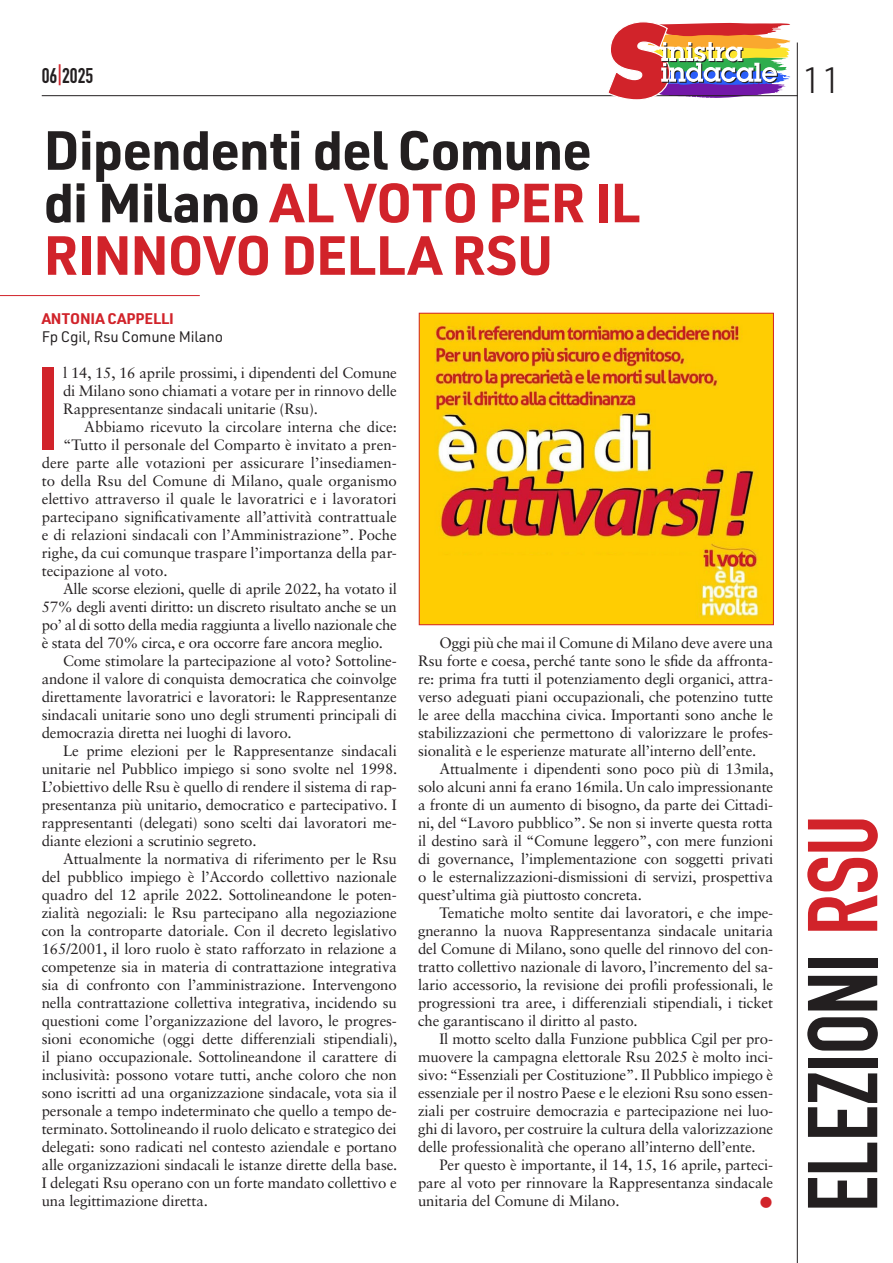
<style>
.page{position:relative;width:893px;height:1263px;background:#fff}
.page>*{position:absolute;margin:0;border:0;box-sizing:border-box;transform-origin:0 0}
.t1{font:116.1px "DIN Engschrift Std";color:#d1232a}
.t2{font:97.35px "DIN Engschrift Std";letter-spacing:-.005em;color:#231f20}
.t3{font:700 54px/52.5px "URWDIN";letter-spacing:-.015em;color:#d1232a}
.t4{font:700 54px "URWDIN";letter-spacing:-.02em;color:#231f20}
.t5{font:300 36px "URWDIN";color:#231f20}
.t6{font:21px "DIN Engschrift Std";color:#231f20}
.t7{font:15px/18px "Sabon LT Std";letter-spacing:-.01em;color:#231f20;text-align:justify}
.Autore{font:15px "URWDIN";letter-spacing:-.01em;color:#231f20}
.Autore-2{font:700 15px "URWDIN";letter-spacing:-.01em;color:#d1232a}
.t8{font:12px "Zapf Dingbats IT Cby BT";color:#d1232a}
.s1{color:#d1232a}
.s2{color:#231f20}
</style>
<div class="page">
<hr style="left:42px;top:95px;width:756px;height:1px;background:#231f20">
<hr style="left:797px;top:43px;width:1px;height:1220px;background:#231f20">
<svg style="left:606px;top:22px;width:185px;height:78px"></svg>
<hr style="left:0;top:295px;width:200px;height:1px;background:#d1232a">
<img style="left:421px;top:315px;width:351px;height:308px">
<div style="left:419px;top:313px;width:355px;height:312px;border:1px solid #d1232a"></div>
<h3 class="t6" style="left:42px;top:63px;width:53px">06<span class="s1">|</span>2025</h3>
<h3 class="t5" style="left:802px;top:56px;width:40px">11</h3>
<p class="t4" style="left:44px;top:113px;width:550px">Dipendenti del Comune</p>
<p class="t3" style="left:44px;top:174px;width:598px"><span class="s2">di Milano</span> AL VOTO PER IL<br>RINNOVO DELLA RSU</p>
<p class="Autore-2" style="left:42px;top:308px;width:134px">ANTONIA CAPPELLI</p>
<p class="Autore" style="left:42px;top:327px;width:183px">Fp Cgil, Rsu Comune Milano</p>
<p class="t1" style="left:36px;top:341px;width:25px">I</p>
<p class="t7" style="left:63px;top:364px;width:335px">l 14, 15, 16 aprile prossimi, i dipendenti del Comune di Milano sono chiamati a votare per in rinnovo delle Rappresentanze sindacali unitarie (Rsu).</p>
<p class="t7" style="left:84px;top:418px;width:314px">Abbiamo ricevuto la circolare interna che dice:</p>
<p class="t7" style="left:63px;top:436px;width:335px">“Tutto il personale del Comparto è invitato a pren-</p>
<p class="t7" style="left:42px;top:454px;width:357px">dere parte alle votazioni per assicurare l’insediamen-</p>
<p class="t7" style="left:42px;top:472px;width:357px">to della Rsu del Comune di Milano, quale organismo</p>
<p class="t7" style="left:42px;top:490px;width:357px">elettivo attraverso il quale le lavoratrici e i lavoratori</p>
<p class="t7" style="left:42px;top:508px;width:357px">partecipano significativamente all’attività contrattuale</p>
<p class="t7" style="left:42px;top:526px;width:357px">e di relazioni sindacali con l’Amministrazione”. Poche</p>
<p class="t7" style="left:42px;top:544px;width:357px">righe, da cui comunque traspare l’importanza della par-</p>
<p class="t7" style="left:42px;top:562px;width:127px">tecipazione al voto.</p>
<p class="t7" style="left:42px;top:580px;width:357px;text-indent:21px">Alle scorse elezioni, quelle di aprile 2022, ha votato il 57% degli aventi diritto: un discreto risultato anche se un po’ al di sotto della media raggiunta a livello nazionale che è stata del 70% circa, e ora occorre fare ancora meglio.</p>
<p class="t7" style="left:42px;top:652px;width:357px;text-indent:21px">Come stimolare la partecipazione al voto? Sottoline&shy;andone il valore di conquista democratica che coinvolge direttamente lavoratrici e lavoratori: le Rappresentanze sindacali unitarie sono uno degli strumenti principali di democrazia diretta nei luoghi di lavoro.</p>
<p class="t7" style="left:42px;top:742px;width:357px;text-indent:21px">Le prime elezioni per le Rappresentanze sindacali unitarie nel Pubblico impiego si sono svolte nel 1998.<br>L’obiettivo delle Rsu è quello di rendere il sistema di rap&shy;presentanza più unitario, democratico e partecipativo. I rappresentanti (delegati) sono scelti dai lavoratori me&shy;diante elezioni a scrutinio segreto.</p>
<p class="t7" style="left:42px;top:850px;width:357px;text-indent:21px">Attualmente la normativa di riferimento per le Rsu del pubblico impiego è l’Accordo collettivo nazionale quadro del 12 aprile 2022. Sottolineandone le poten&shy;zialità negoziali: le Rsu partecipano alla negoziazione con la controparte datoriale. Con il decreto legislativo 165/2001, il loro ruolo è stato rafforzato in relazione a competenze sia in materia di contrattazione integrativa sia di confronto con l’amministrazione. Intervengono nella contrattazione collettiva integrativa, incidendo su questioni come l’organizzazione del lavoro, le progres&shy;sioni economiche (oggi dette differenziali stipendiali), il piano occupazionale. Sottolineandone il carattere di inclusività: possono votare tutti, anche coloro che non sono iscritti ad una organizzazione sindacale, vota sia il personale a tempo indeterminato che quello a tempo de&shy;terminato. Sottolineando il ruolo delicato e strategico dei delegati: sono radicati nel contesto aziendale e portano alle organizzazioni sindacali le istanze dirette della base.<br>I delegati Rsu operano con un forte mandato collettivo e una legittimazione diretta.</p>
<p class="t7" style="left:418px;top:634px;width:357px;text-indent:21px">Oggi più che mai il Comune di Milano deve avere una Rsu forte e coesa, perché tante sono le sfide da affronta&shy;re: prima fra tutti il potenziamento degli organici, attra&shy;verso adeguati piani occupazionali, che potenzino tutte le aree della macchina civica. Importanti sono anche le stabilizzazioni che permettono di valorizzare le profes&shy;sionalità e le esperienze maturate all’interno dell’ente.</p>
<p class="t7" style="left:418px;top:760px;width:357px;text-indent:21px">Attualmente i dipendenti sono poco più di 13mila, solo alcuni anni fa erano 16mila. Un calo impressionante a fronte di un aumento di bisogno, da parte dei Cittadi&shy;ni, del “Lavoro pubblico”. Se non si inverte questa rotta il destino sarà il “Comune leggero”, con mere funzioni di governance, l’implementazione con soggetti privati o le esternalizzazioni-dismissioni di servizi, prospettiva quest’ultima già piuttosto concreta.</p>
<p class="t7" style="left:418px;top:904px;width:357px;text-indent:21px">Tematiche molto sentite dai lavoratori, e che impe&shy;gneranno la nuova Rappresentanza sindacale unitaria del Comune di Milano, sono quelle del rinnovo del con&shy;tratto collettivo nazionale di lavoro, l’incremento del sa&shy;lario accessorio, la revisione dei profili professionali, le progressioni tra aree, i differenziali stipendiali, i ticket che garantiscano il diritto al pasto.</p>
<p class="t7" style="left:418px;top:1030px;width:357px;text-indent:21px">Il motto scelto dalla Funzione pubblica Cgil per pro&shy;muovere la campagna elettorale Rsu 2025 è molto inci&shy;sivo: “Essenziali per Costituzione”. Il Pubblico impiego è essenziale per il nostro Paese e le elezioni Rsu sono essen&shy;ziali per costruire democrazia e partecipazione nei luo&shy;ghi di lavoro, per costruire la cultura della valorizzazione delle professionalità che operano all’interno dell’ente.</p>
<p class="t7" style="left:418px;top:1156px;width:357px;text-indent:21px">Per questo è importante, il 14, 15, 16 aprile, parteci&shy;pare al voto per rinnovare la Rappresentanza sindacale unitaria del Comune di Milano.</p>
<p class="t8" style="left:760px;top:1196px;width:14px">●</p>
<p class="t2" style="left:786px;top:1212px;width:399px;rotate:-90deg">ELEZIONI <span class="s1">RSU</span></p>
</div>
